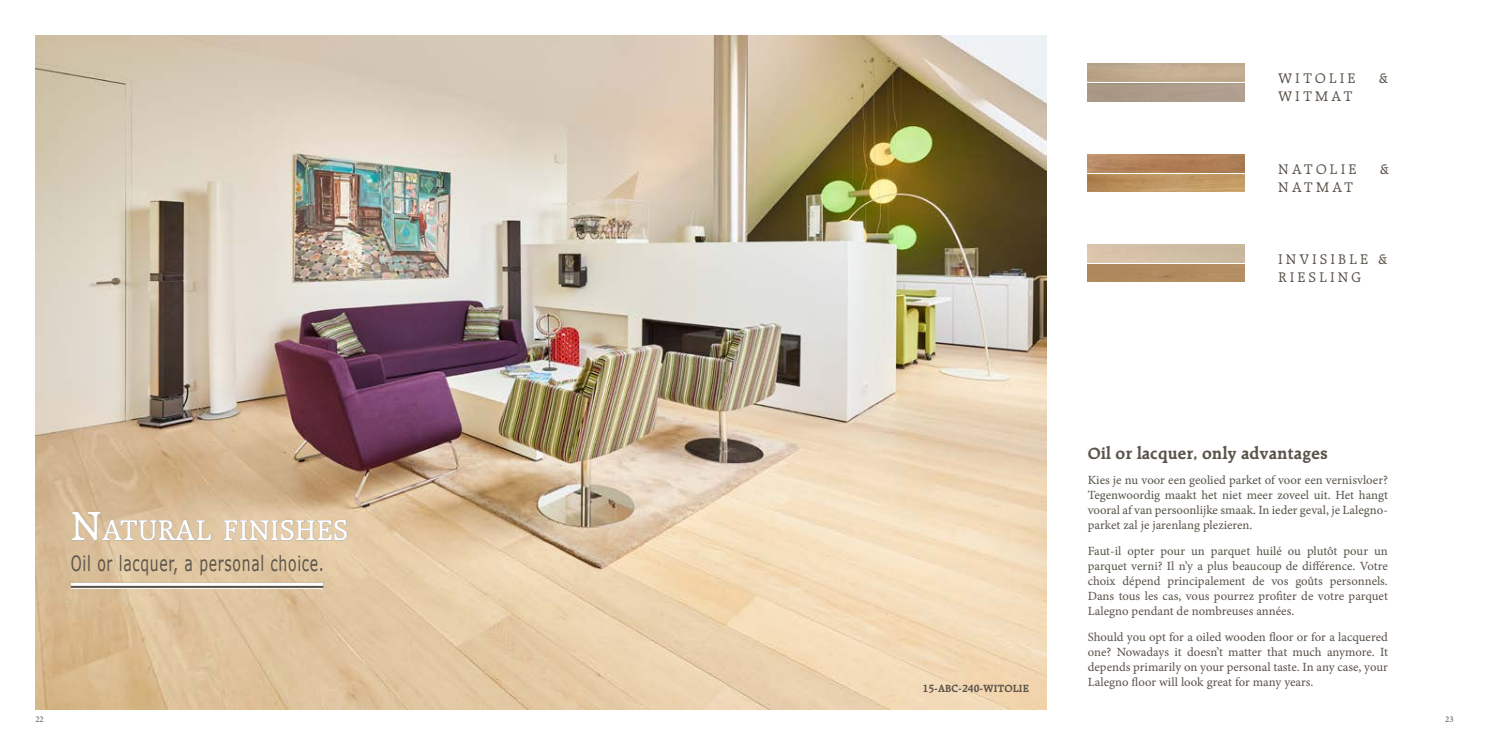
<style>
.page{position:relative;width:1489px;height:745px;background:#fff}
.page>*{position:absolute;margin:0;border:0;box-sizing:border-box;transform-origin:0 0}
.t1{font:500 30.62px "Raleigh LT Std";color:#fff}
.t2{font:21px "Verdana";letter-spacing:.05em;color:#5a544a;scale:.67 1}
.t3{font:700 17.5px "Raleigh LT Std";color:#5a544a}
.t4{font:15px/18px "Raleigh LT Std";letter-spacing:.2em;color:#5a544a}
.t5{font:12.5px/15px "Minion Pro Capt";color:#5a544a;text-align:justify}
.t6{font:700 11.25px "Raleigh LT Std";color:#5a544a}
.t7{font:8.75px "Minion Pro";color:#5a544a}
.s1{font-size:43.75px}
.s2{color:#b5b1ac}
</style>
<div class="page">
<img style="left:1087px;top:154px;width:157px;height:18px">
<img style="left:1087px;top:174px;width:157px;height:18px">
<div style="left:1087px;top:264px;width:157px;height:18px;background:#b18b60"></div>
<img style="left:35px;top:35px;width:1011px;height:674px">
<svg style="left:71px;top:585px;width:252px;height:2px"></svg>
<hr style="left:71px;top:582px;width:252px;height:3px;background:#fff">
<hr style="left:71px;top:587px;width:252px;height:1px;background:#fff">
<p class="t4" style="left:1277px;top:69px;width:79px">WITOLIE</p>
<p class="t4" style="left:1378px;top:69px;width:11px">&amp;</p>
<p class="t4" style="left:1277px;top:87px;width:76px">WITMAT</p>
<p class="t4" style="left:1277px;top:159px;width:80px">NATOLIE</p>
<p class="t4" style="left:1379px;top:159px;width:11px">&amp;</p>
<p class="t4" style="left:1277px;top:177px;width:77px">NATMAT</p>
<h1 class="t1" style="left:71px;top:513px;width:279px"><span class="s1">N</span><span class="s2">A</span>T<span class="s2">URAL</span> FINISHES</h1>
<h2 class="t2" style="left:71px;top:548px;width:379px">Oil or lacquer, a personal choice.</h2>
<p class="t4" style="left:1277px;top:250px;width:111px">INVISIBLE &amp;<br>RIESLING</p>
<p class="t6" style="left:922px;top:681px;width:69px">15-ABC-240-WITOLI</p>
<p class="t6" style="left:1022px;top:681px;width:8px">E</p>
<h3 class="t3" style="left:1087px;top:443px;width:242px">Oil or lacquer, only advantages</h3>
<p class="t5" style="left:1087px;top:472px;width:302px">Kies je nu voor een geolied parket of voor een vernisvloer?<br>Tegenwoordig maakt het niet meer zoveel uit. Het hangt vooral af van persoonlijke smaak. In ieder geval, je Lalegno&shy;parket zal je jarenlang plezieren.</p>
<p class="t5" style="left:1087px;top:543px;width:302px">Faut-il opter pour un parquet huilé ou plutôt pour un parquet verni? Il n’y a plus beaucoup de différence. Votre choix dépend principalement de vos goûts personnels.<br>Dans tous les cas, vous pourrez profiter de votre parquet Lalegno pendant de nombreuses années.</p>
<p class="t5" style="left:1087px;top:628px;width:302px">Should you opt for a oiled wooden floor or for a lacquered one? Nowadays it doesn’t matter that much anymore. It depends primarily on your personal taste. In any case, your Lalegno floor will look great for many years.</p>
<p class="t7" style="left:35px;top:713px;width:10px">22</p>
<p class="t7" style="left:1444px;top:713px;width:10px">23</p>
</div>
